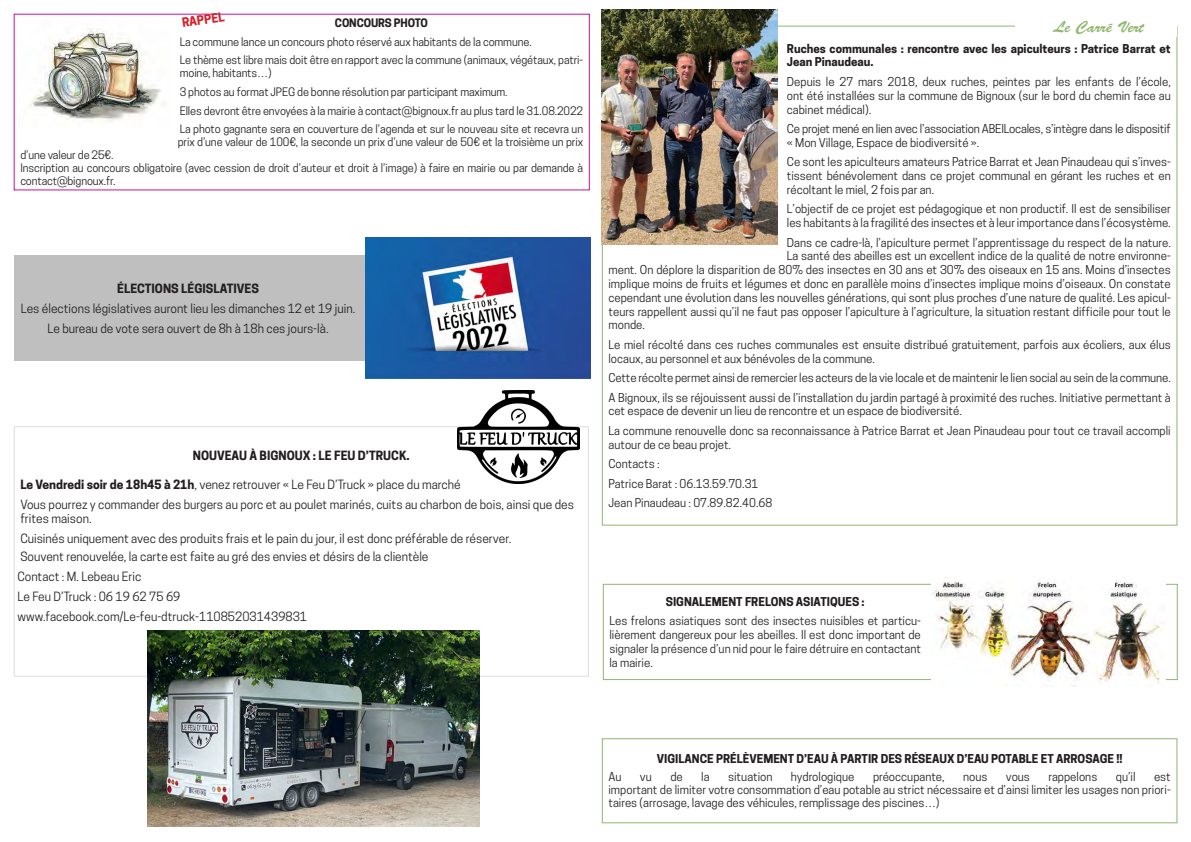
<style>
.page{position:relative;width:1191px;height:842px;background:#fff}
.page>*{position:absolute;margin:0;border:0;box-sizing:border-box;transform-origin:0 0}
.t1{font:16px "Brush Script Std";color:#8fb76e}
.t2{font:12px/14.4px "Cooper Hewitt";color:#231f20}
.t3{font:700 12px "Cooper Hewitt";color:#231f20}
.t4{font:700 12px "Cooper Hewitt";color:#d32229}
.t5{font:11.5px/13.8px "Cooper Hewitt";color:#231f20}
.t6{font:700 11.5px/13.8px "Cooper Hewitt";color:#231f20}
.t7{font:11.5px/13.8px "Cooper Hewitt";letter-spacing:-.02em;color:#231f20}
.t8{font:11px/13px "Cooper Hewitt";letter-spacing:-.01em;color:#231f20}
.t9{font:700 11px "Cooper Hewitt";letter-spacing:-.01em;color:#231f20}
.s1{font-weight:700}
</style>
<div class="page">
<img style="left:30px;top:29px;width:137px;height:93px">
<div style="left:15px;top:256px;width:575px;height:105px;background:#bfbfbf"></div>
<div style="left:603px;top:584px;width:574px;height:96px;border:1px solid #8fb76e"></div>
<div style="left:602px;top:738px;width:575px;height:85px;border:1px solid #8fb76e"></div>
<img style="left:601px;top:10px;width:176px;height:234px">
<img style="left:931px;top:577px;width:234px;height:110px">
<img style="left:147px;top:631px;width:333px;height:195px">
<img style="left:457px;top:391px;width:122px;height:92px">
<img style="left:366px;top:238px;width:225px;height:140px">
<p class="t4" style="left:181px;top:16px;width:44px;rotate:-8deg">RAPPEL</p>
<p class="t9" style="left:335px;top:16px;width:94px">CONCOURS PHOTO</p>
<p class="t8" style="left:180px;top:35px;width:353px">La commune lance un concours photo réservé aux habitants de la commune.</p>
<p class="t8" style="left:180px;top:54px;width:405px">Le thème est libre mais doit être en rapport avec la commune (animaux, végétaux, patri&shy;moine, habitants…)</p>
<p class="t8" style="left:180px;top:85px;width:329px">3 photos au format JPEG de bonne résolution par participant maximum.</p>
<p class="t8" style="left:180px;top:104px;width:405px">Elles devront être envoyées à la mairie à contact@bignoux.fr au plus tard le 31.08.2022</p>
<p class="t8" style="left:178px;top:123px;width:407px">La photo gagnante sera en couverture de l’agenda et sur le nouveau site et recevra un prix d’une valeur de 100€, la seconde un prix d’une valeur de 50€ et la troisième un prix</p>
<p class="t8" style="left:20px;top:149px;width:95px">d’une valeur de 25€.</p>
<p class="t8" style="left:20px;top:162px;width:564px">Inscription au concours obligatoire (avec cession de droit d’auteur et droit à l’image) à faire en mairie ou par demande à contact@bignoux.fr.</p>
<p class="t3" style="left:117px;top:281px;width:143px">ÉLECTIONS LÉGISLATIVES</p>
<p class="t2" style="left:21px;top:301px;width:336px">Les élections législatives auront lieu les dimanches 12 et 19 juin.</p>
<p class="t2" style="left:48px;top:321px;width:282px">Le bureau de vote sera ouvert de 8h à 18h ces jours-là.</p>
<p class="t3" style="left:193px;top:448px;width:218px">NOUVEAU À BIGNOUX : LE FEU D’TRUCK.</p>
<p class="t2" style="left:20px;top:477px;width:442px"><span class="s1">Le Vendredi soir de 18h45 à 21h</span>, venez retrouver « Le Feu D’Truck » place du marché</p>
<p class="t2" style="left:20px;top:497px;width:555px">Vous pourrez y commander des burgers au porc et au poulet marinés, cuits au charbon de bois, ainsi que des frites maison.</p>
<p class="t2" style="left:20px;top:532px;width:492px">Cuisinés uniquement avec des produits frais et le pain du jour, il est donc préférable de réserver.</p>
<p class="t2" style="left:20px;top:549px;width:409px">Souvent renouvelée, la carte est faite au gré des envies et désirs de la clientèle</p>
<p class="t2" style="left:18px;top:569px;width:125px">Contact : M. Lebeau Eric</p>
<p class="t2" style="left:18px;top:589px;width:164px">Le Feu D’Truck : 06 19 62 75 69</p>
<p class="t2" style="left:18px;top:609px;width:291px">www.facebook.com/Le-feu-dtruck-110852031439831</p>
<p class="t1" style="left:1053px;top:17px;width:92px">Le Carré Vert</p>
<p class="t6" style="left:787px;top:42px;width:385px">Ruches communales : rencontre avec les apiculteurs : Patrice Barrat et<br>Jean Pinaudeau.</p>
<p class="t5" style="left:787px;top:75px;width:385px">Depuis le 27 mars 2018, deux ruches, peintes par les enfants de l’école, ont été installées sur la commune de Bignoux (sur le bord du chemin face au</p>
<p class="t5" style="left:787px;top:102px;width:86px">cabinet médical).</p>
<p class="t7" style="left:787px;top:122px;width:385px">Ce projet mené en lien avec l’association ABEILocales, s’intègre dans le dispositif « Mon Village, Espace de biodiversité ».</p>
<p class="t5" style="left:787px;top:155px;width:385px">Ce sont les apiculteurs amateurs Patrice Barrat et Jean Pinaudeau qui s’inves&shy;tissent bénévolement dans ce projet communal en gérant les ruches et en</p>
<p class="t5" style="left:787px;top:183px;width:149px">récoltant le miel, 2 fois par an.</p>
<p class="t5" style="left:787px;top:202px;width:385px">L’objectif de ce projet est pédagogique et non productif. Il est de sensibiliser les habitants à la fragilité des insectes et à leur importance dans l’écosystème.</p>
<p class="t5" style="left:787px;top:235px;width:385px">Dans ce cadre-là, l’apiculture permet l’apprentissage du respect de la nature.</p>
<p class="t5" style="left:787px;top:249px;width:385px">La santé des abeilles est un excellent indice de la qualité de notre environne-</p>
<p class="t5" style="left:608px;top:263px;width:564px">ment. On déplore la disparition de 80% des insectes en 30 ans et 30% des oiseaux en 15 ans. Moins d’insectes</p>
<p class="t5" style="left:608px;top:277px;width:564px">implique moins de fruits et légumes et donc en parallèle moins d’insectes implique moins d’oiseaux. On constate</p>
<p class="t5" style="left:608px;top:291px;width:564px">cependant une évolution dans les nouvelles générations, qui sont plus proches d’une nature de qualité. Les apicul-</p>
<p class="t5" style="left:608px;top:304px;width:564px">teurs rappellent aussi qu’il ne faut pas opposer l’apiculture à l’agriculture, la situation restant difficile pour tout le</p>
<p class="t5" style="left:608px;top:318px;width:38px">monde.</p>
<p class="t5" style="left:608px;top:338px;width:564px">Le miel récolté dans ces ruches communales est ensuite distribué gratuitement, parfois aux écoliers, aux élus</p>
<p class="t5" style="left:608px;top:351px;width:268px">locaux, au personnel et aux bénévoles de la commune.</p>
<p class="t5" style="left:608px;top:371px;width:564px">Cette récolte permet ainsi de remercier les acteurs de la vie locale et de maintenir le lien social au sein de la commune.</p>
<p class="t5" style="left:608px;top:390px;width:564px">A Bignoux, ils se réjouissent aussi de l’installation du jardin partagé à proximité des ruches. Initiative permettant à cet espace de devenir un lieu de rencontre et un espace de biodiversité.</p>
<p class="t5" style="left:608px;top:424px;width:564px">La commune renouvelle donc sa reconnaissance à Patrice Barrat et Jean Pinaudeau pour tout ce travail accompli autour de ce beau projet.</p>
<p class="t5" style="left:608px;top:457px;width:53px">Contacts :</p>
<p class="t5" style="left:608px;top:476px;width:151px">Patrice Barat : 06.13.59.70.31</p>
<p class="t5" style="left:608px;top:496px;width:165px">Jean Pinaudeau : 07.89.82.40.68</p>
<p class="t6" style="left:666px;top:595px;width:200px">SIGNALEMENT FRELONS ASIATIQUES :</p>
<p class="t5" style="left:609px;top:614px;width:313px;text-align:justify">Les frelons asiatiques sont des insectes nuisibles et particu&shy;lièrement dangereux pour les abeilles. Il est donc important de signaler la présence d’un nid pour le faire détruire en contactant la mairie.</p>
<p class="t6" style="left:657px;top:751px;width:467px">VIGILANCE PRÉLÈVEMENT D’EAU À PARTIR DES RÉSEAUX D’EAU POTABLE ET ARROSAGE !!</p>
<p class="t5" style="left:608px;top:770px;width:15px">Au</p>
<p class="t5" style="left:640px;top:770px;width:13px">vu</p>
<p class="t5" style="left:670px;top:770px;width:14px">de</p>
<p class="t5" style="left:701px;top:770px;width:10px">la</p>
<p class="t5" style="left:728px;top:770px;width:46px">situation</p>
<p class="t5" style="left:791px;top:770px;width:65px">hydrologique</p>
<p class="t5" style="left:873px;top:770px;width:73px">préoccupante,</p>
<p class="t5" style="left:963px;top:770px;width:26px">nous</p>
<p class="t5" style="left:1006px;top:770px;width:26px">vous</p>
<p class="t5" style="left:1048px;top:770px;width:50px">rappelons</p>
<p class="t5" style="left:1115px;top:770px;width:21px">qu’il</p>
<p class="t5" style="left:1154px;top:770px;width:18px">est</p>
<p class="t5" style="left:608px;top:784px;width:564px;line-height:13px">important de limiter votre consommation d’eau potable au strict nécessaire et d’ainsi limiter les usages non priori&shy;taires (arrosage, lavage des véhicules, remplissage des piscines…)</p>
</div>
